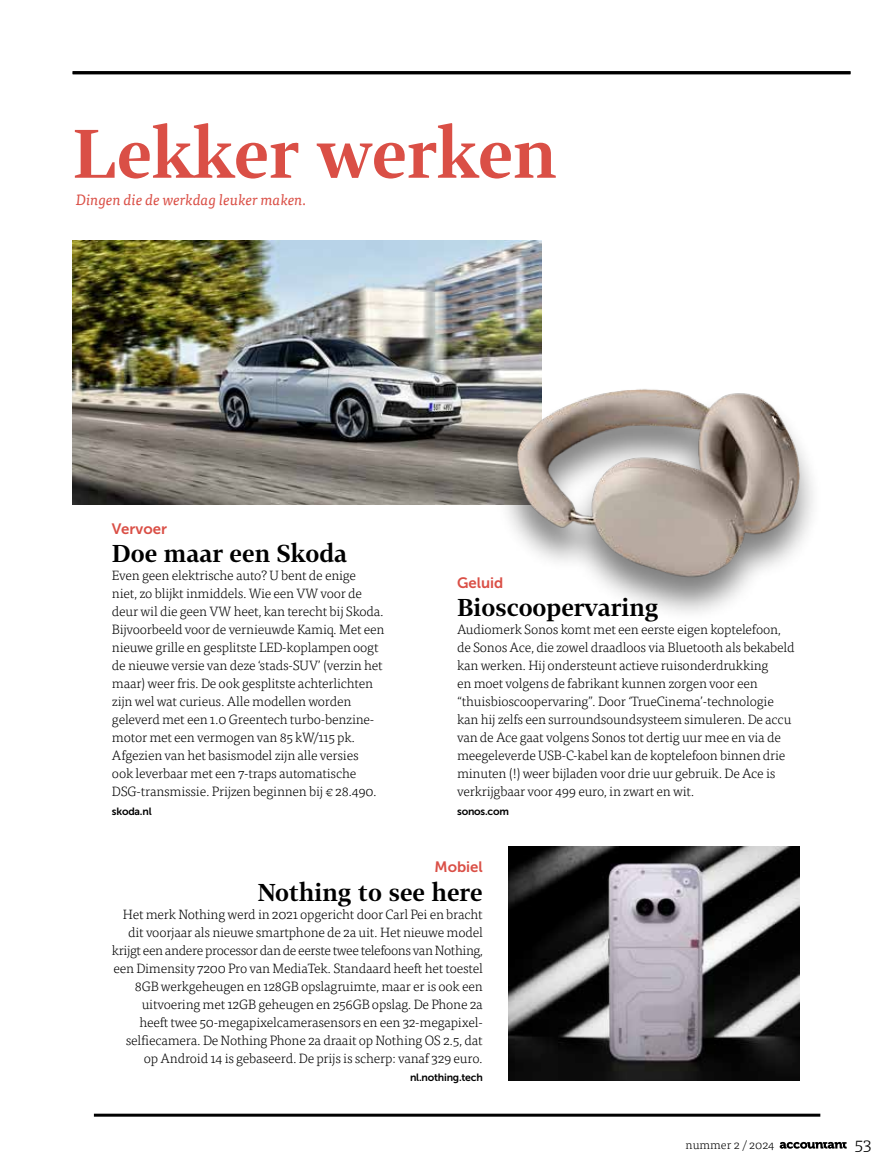
<style>
.page{position:relative;width:893px;height:1170px;background:#fff}
.page>*{position:absolute;margin:0;border:0;box-sizing:border-box;transform-origin:0 0}
.t1{font:700 67.35px "Tabac G2";color:#da4f46}
.t2{font:700 24px "Tabac G2";color:#000}
.t3{font:300 18px "Tisa Pro";color:#000}
.t4{font:italic 15px "Tisa Pro";color:#da4f46}
.t5{font:15px "Museo Sans 700";color:#da4f46}
.t6{font:300 13.5px/18px "Tisa Pro";letter-spacing:-.015em;color:#000}
.t7{font:300 12px "Tisa Pro";color:#000}
.t8{font:10.5px "Museo Sans 700";letter-spacing:-.02em;color:#000}
</style>
<div class="page">
<svg style="left:780px;top:1141px;width:67px;height:7px"></svg>
<hr style="left:94px;top:1113px;width:726px;height:3px;background:#000">
<hr style="left:73px;top:71px;width:777px;height:3px;background:#000">
<img style="left:73px;top:240px;width:469px;height:264px">
<img style="left:508px;top:846px;width:291px;height:234px">
<img style="left:417px;top:312px;width:396px;height:301px">
<h1 class="t1" style="left:73px;top:106px;width:485px">Lekker werken</h1>
<p class="t4" style="left:76px;top:188px;width:232px">Dingen die de werkdag leuker maken.</p>
<p class="t5" style="left:112px;top:520px;width:56px">Vervoer</p>
<h2 class="t2" style="left:112px;top:537px;width:237px">Doe maar een Skoda</h2>
<p class="t6" style="left:112px;top:566px;width:274px">Even geen elektrische auto? U bent de enige niet, zo blijkt inmiddels. Wie een VW voor de deur wil die geen VW heet, kan terecht bij Skoda.<br>Bijvoorbeeld voor de vernieuwde Kamiq. Met een nieuwe grille en gesplitste LED-koplampen oogt de nieuwe versie van deze ‘stads-SUV’ (verzin het maar) weer fris. De ook gesplitste achterlichten zijn wel wat curieus. Alle modellen worden geleverd met een 1.0 Greentech turbo-benzine&shy;motor met een vermogen van 85 kW/115 pk.<br>Afgezien van het basismodel zijn alle versies<br>ook leverbaar met een 7-traps automatische DSG-transmissie. Prijzen beginnen bij € 28.490.</p>
<p class="t8" style="left:112px;top:805px;width:41px">skoda.nl</p>
<p class="t5" style="left:457px;top:574px;width:48px">Geluid</p>
<h2 class="t2" style="left:457px;top:591px;width:203px">Bioscoopervaring</h2>
<p class="t6" style="left:457px;top:620px;width:339px">Audiomerk Sonos komt met een eerste eigen koptelefoon, de Sonos Ace, die zowel draadloos via Bluetooth als bekabeld kan werken. Hij ondersteunt actieve ruisonderdrukking<br>en moet volgens de fabrikant kunnen zorgen voor een “thuisbioscoopervaring”. Door ‘TrueCinema’-technologie kan hij zelfs een surroundsoundsysteem simuleren. De accu van de Ace gaat volgens Sonos tot dertig uur mee en via de meegeleverde USB-C-kabel kan de koptelefoon binnen drie minuten (!) weer bijladen voor drie uur gebruik. De Ace is verkrijgbaar voor 499 euro, in zwart en wit.</p>
<p class="t8" style="left:457px;top:805px;width:53px">sonos.com</p>
<p class="t5" style="left:434px;top:858px;width:50px">Mobiel</p>
<h2 class="t2" style="left:258px;top:875px;width:226px">Nothing to see here</h2>
<p class="t6" style="left:112px;top:904px;width:372px;text-align:right">Het merk Nothing werd in 2021 opgericht door Carl Pei en bracht dit voorjaar als nieuwe smartphone de 2a uit. Het nieuwe model krijgt een andere processor dan de eerste twee telefoons van Nothing, een Dimensity 7200 Pro van MediaTek. Standaard heeft het toestel 8GB werkgeheugen en 128GB opslagruimte, maar er is ook een uitvoering met 12GB geheugen en 256GB opslag. De Phone 2a heeft twee 50-megapixelcamerasensors en een 32-megapixel&shy;selfiecamera. De Nothing Phone 2a draait op Nothing OS 2.5, dat op Android 14 is gebaseerd. De prijs is scherp: vanaf 329 euro.</p>
<p class="t8" style="left:410px;top:1071px;width:74px">nl.nothing.tech</p>
<p class="t7" style="left:686px;top:1135px;width:90px">nummer 2 / 2024</p>
<h3 class="t3" style="left:854px;top:1130px;width:19px">53</h3>
</div>
